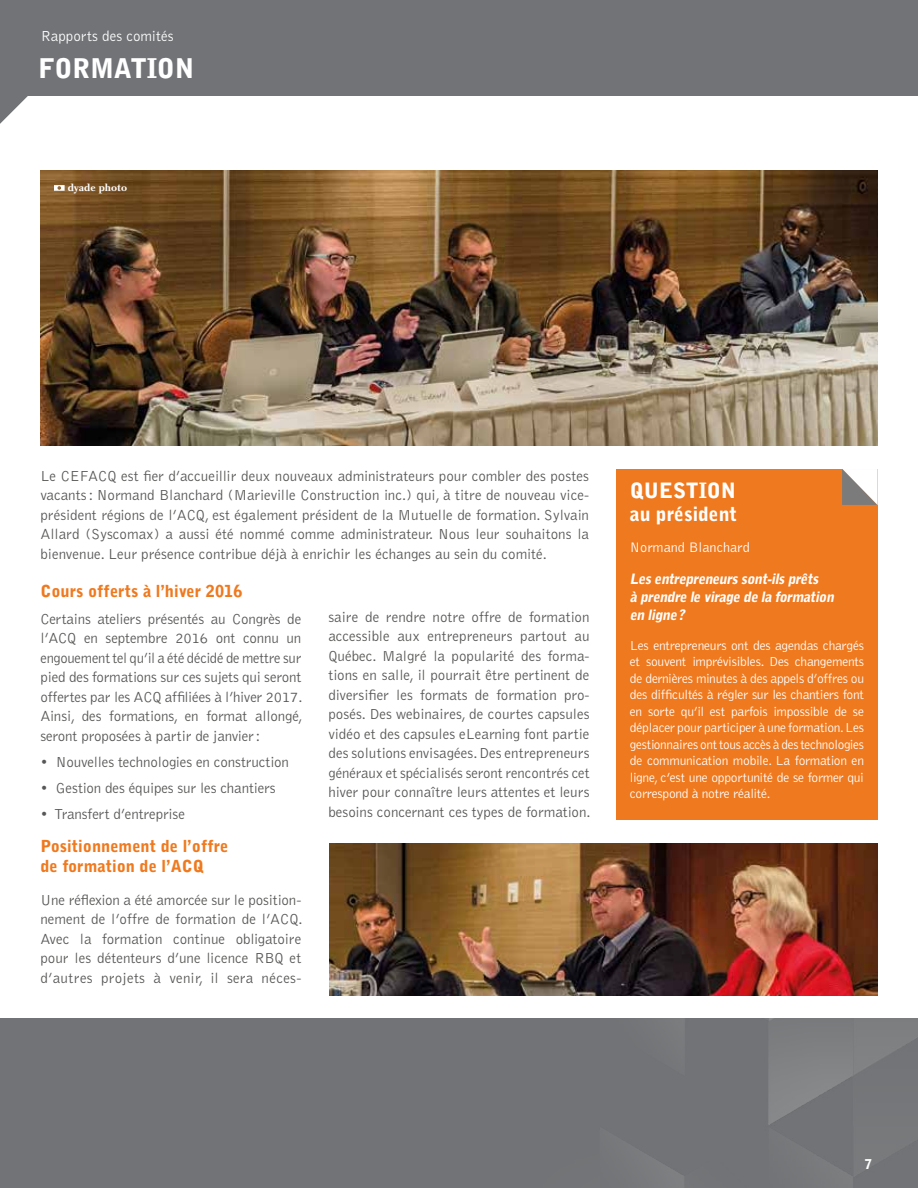
<style>
.page{position:relative;width:918px;height:1188px;background:#fff}
.page>*{position:absolute;margin:0;border:0;box-sizing:border-box;transform-origin:0 0}
.t1{font:900 27px "Bell Gothic Std";letter-spacing:-.01em;color:#fff}
.t2{font:900 21px "Bell Gothic Std";color:#fff}
.t3{font:900 19.5px "Bell Gothic Std";color:#fff}
.t4{font:900 16.5px/19.5px "Bell Gothic Std";color:#ef791e}
.t5{font:300 15px/19.5px "Bell Gothic Std";letter-spacing:-.01em;color:#575756;text-align:justify}
.t6{font:300 15px "Bell Gothic Std";color:#fff}
.t7{font:italic 900 14.25px/18px "Bell Gothic Std";color:#fff}
.t8{font:300 14.25px "Bell Gothic Std";color:#fff}
.t9{font:300 13.5px/16.5px "Bell Gothic Std";letter-spacing:-.02em;color:#fff;text-align:justify}
.t10{font:900 13.5px "Bell Gothic Std";color:#fff}
.t11{font:700 10.5px "Charlotte Std";color:#fff}
</style>
<div class="page">
<div style="left:0;top:0;width:918px;height:95px;background:#717376"></div>
<svg style="left:0;top:95px;width:35px;height:29px"></svg>
<img style="left:40px;top:170px;width:837px;height:276px">
<div style="left:616px;top:469px;width:262px;height:351px;background:#ef791e"></div>
<div style="left:0;top:1019px;width:918px;height:169px;background:#717376"></div>
<img style="left:650px;top:1019px;width:268px;height:169px">
<svg style="left:842px;top:469px;width:36px;height:36px"></svg>
<img style="left:329px;top:843px;width:549px;height:153px">
<svg style="left:54px;top:185px;width:11px;height:6px"></svg>
<p class="t6" style="left:41px;top:28px;width:134px">Rapports des comités</p>
<h1 class="t1" style="left:38px;top:52px;width:157px">FORMATION</h1>
<p class="t11" style="left:68px;top:181px;width:61px">dyade photo</p>
<p class="t5" style="left:40px;top:466px;width:550px">Le CEFACQ est fier d’accueillir deux nouveaux administrateurs pour combler des postes vacants: Normand Blanchard (Marieville Construction inc.) qui, à titre de nouveau vice&shy;président régions de l’ACQ, est également président de la Mutuelle de formation. Sylvain Allard (Syscomax) a aussi été nommé comme administrateur. Nous leur souhaitons la bienvenue. Leur présence contribue déjà à enrichir les échanges au sein du comité.</p>
<p class="t4" style="left:40px;top:582px;width:204px">Cours offerts à l’hiver 2016</p>
<p class="t5" style="left:40px;top:609px;width:264px">Certains ateliers présentés au Congrès de l’ACQ en septembre 2016 ont connu un engouement tel qu’il a été décidé de mettre sur pied des formations sur ces sujets qui seront offertes par les ACQ affiliées à l’hiver 2017.<br>Ainsi, des formations, en format allongé, seront proposées à partir de janvier:</p>
<p class="t5" style="left:40px;top:753px;width:250px">• Nouvelles technologies en construction</p>
<p class="t5" style="left:40px;top:779px;width:237px">• Gestion des équipes sur les chantiers</p>
<p class="t5" style="left:40px;top:805px;width:146px">• Transfert d’entreprise</p>
<p class="t4" style="left:40px;top:837px;width:190px">Positionnement de l’offre de formation de l’ACQ</p>
<p class="t5" style="left:40px;top:891px;width:264px">Une réflexion a été amorcée sur le position&shy;nement de l’offre de formation de l’ACQ.<br>Avec la formation continue obligatoire pour les détenteurs d’une licence RBQ et d’autres projets à venir, il sera néces-</p>
<p class="t5" style="left:328px;top:608px;width:264px">saire de rendre notre offre de formation accessible aux entrepreneurs partout au Québec. Malgré la popularité des forma&shy;tions en salle, il pourrait être pertinent de diversifier les formats de formation pro&shy;posés. Des webinaires, de courtes capsules vidéo et des capsules eLearning font partie des solutions envisagées. Des entrepreneurs généraux et spécialisés seront rencontrés cet hiver pour connaître leurs attentes et leurs besoins concernant ces types de formation.</p>
<h2 class="t2" style="left:630px;top:479px;width:108px">QUESTION</h2>
<h3 class="t3" style="left:630px;top:503px;width:109px">au président</h3>
<p class="t8" style="left:630px;top:540px;width:122px">Normand Blanchard</p>
<p class="t7" style="left:630px;top:570px;width:209px">Lesentrepreneurssont-ilsprêts<br>à prendre le virage de la formation en ligne?</p>
<p class="t9" style="left:630px;top:637px;width:236px">Les entrepreneurs ont des agendas chargés et souvent imprévisibles. Des changements de dernières minutes à des appels d’offres ou des difficultés à régler sur les chantiers font en sorte qu’il est parfois impossible de se déplacer pour participer à une formation. Les gestionnaires ont tous accès à des technologies de communication mobile. La formation en ligne, c’est une opportunité de se former qui correspond à notre réalité.</p>
<p class="t10" style="left:864px;top:1156px;width:9px">7</p>
</div>
